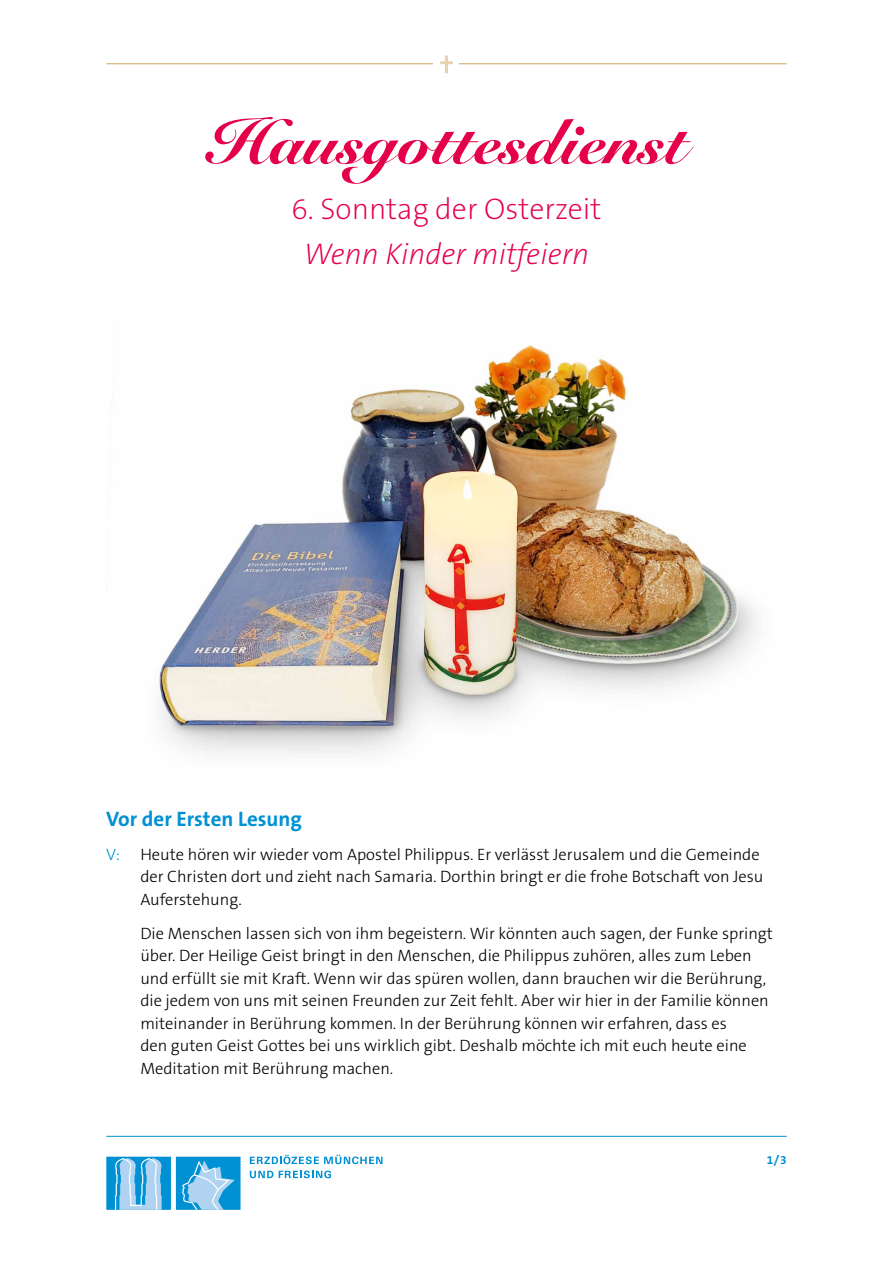
<style>
.page{position:relative;width:893px;height:1263px;background:#fff}
.page>*{position:absolute;margin:0;border:0;box-sizing:border-box;transform-origin:0 0}
.t1{font:63px "Snell Roundhand Black Script";color:#e5004a}
.t2{font:200 30px "The Sans B W2";color:#e5004a}
.t3{font:italic 200 30px "The Sans B W2";color:#e5004a}
.t4{font:700 21px "The Sans B W7";color:#0091d4}
.t5{font:300 16.5px/22.5px "The Sans B W3";color:#000}
.t6{font:700 12px "The Sans B W7";color:#0091d4}
.s1{color:#0091d4}
</style>
<div class="page">
<hr style="left:106px;top:63px;width:681px;height:1px;background:#caa55e">
<hr style="left:106px;top:1136px;width:681px;height:1px;background:#0091d4">
<svg style="left:250px;top:1155px;width:132px;height:9px"></svg>
<svg style="left:250px;top:1171px;width:23px;height:7px"></svg>
<svg style="left:279px;top:1170px;width:52px;height:8px"></svg>
<div style="left:106px;top:1157px;width:65px;height:53px;background:#0091d4"></div>
<svg style="left:115px;top:1158px;width:47px;height:52px"></svg>
<div style="left:176px;top:1157px;width:65px;height:53px;background:#0091d4"></div>
<svg style="left:182px;top:1160px;width:53px;height:50px"></svg>
<div style="left:433px;top:47px;width:26px;height:40px;background:#fff"></div>
<svg style="left:440px;top:61px;width:13px;height:3px"></svg>
<hr style="left:445px;top:55px;width:3px;height:18px;background:#e6d2b1">
<img style="left:156px;top:345px;width:601px;height:409px">
<h1 class="t1" style="left:207px;top:104px;width:481px">Hausgottesdienst</h1>
<h2 class="t2" style="left:291px;top:189px;width:312px">6. Sonntag der Osterzeit</h2>
<h2 class="t3" style="left:304px;top:236px;width:287px">Wenn Kinder mitfeiern</h2>
<p class="t4" style="left:106px;top:805px;width:197px">Vor der Ersten Lesung</p>
<p class="t5" style="left:140px;top:843px;width:625px;text-indent:-34px"><span class="s1">V:</span> Heute hören wir wieder vom Apostel Philippus. Er verlässt Jerusalem und die Gemeinde der Christen dort und zieht nach Samaria. Dorthin bringt er die frohe Botschaft von Jesu<br>Auferstehung.</p>
<p class="t5" style="left:140px;top:922px;width:634px">Die Menschen lassen sich von ihm begeistern. Wir könnten auch sagen, der Funke springt über. Der Heilige Geist bringt in den Menschen, die Philippus zuhören, alles zum Leben und erfüllt sie mit Kraft. Wenn wir das spüren wollen, dann brauchen wir die Berührung, die jedem von uns mit seinen Freunden zur Zeit fehlt. Aber wir hier in der Familie können miteinander in Berührung kommen. In der Berührung können wir erfahren, dass es<br>den guten Geist Gottes bei uns wirklich gibt. Deshalb möchte ich mit euch heute eine Meditation mit Berührung machen.</p>
<p class="t6" style="left:767px;top:1152px;width:21px">1/3</p>
</div>
